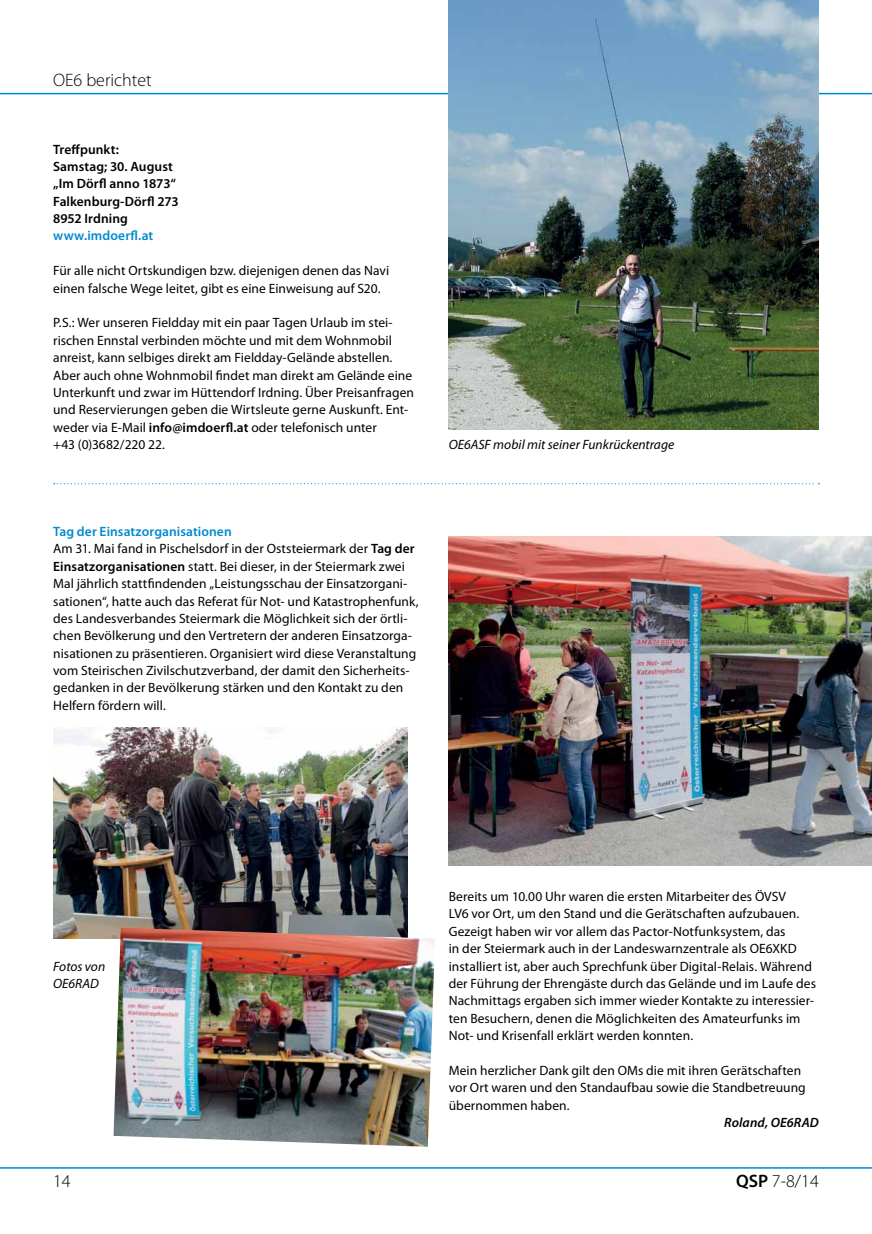
<style>
.page{position:relative;width:872px;height:1234px;background:#fff}
.page>*{position:absolute;margin:0;border:0;box-sizing:border-box;transform-origin:0 0}
.t1{font:300 18px "Myriad Pro";color:#000}
.t2{font:13.5px/17.4px "Myriad Pro";letter-spacing:.005em;color:#000}
.t3{font:600 13.5px/17.4px "Myriad Pro";letter-spacing:.005em;color:#000}
.t4{font:italic 13.5px/17.4px "Myriad Pro";color:#000}
.t5{font:600 13.5px "Myriad Pro";letter-spacing:.01em;color:#0089cf}
.t6{font:italic 600 13.5px "Myriad Pro";letter-spacing:.005em;color:#000}
.s1{font-weight:600}
.s2{font-weight:600;color:#0089cf}
</style>
<div class="page">
<hr style="left:0;top:93px;width:872px;height:1px;background:#0089cf">
<hr style="left:0;top:1166px;width:872px;height:2px;background:#0089cf">
<img style="left:449px;top:0;width:370px;height:430px">
<img style="left:449px;top:536px;width:423px;height:329px">
<img style="left:53px;top:727px;width:354px;height:211px">
<img style="left:113px;top:927px;width:322px;height:219px">
<svg style="left:54px;top:483px;width:765px;height:1px"></svg>
<hr style="left:871px;top:727px;width:1px;height:52px;background:#636466">
<h1 class="t1" style="left:53px;top:69px;width:100px">OE6 berichtet</h1>
<p class="t3" style="left:53px;top:140px;width:127px">Treffpunkt:<br>Samstag; 30. August „Im Dörfl anno 1873“<br>Falkenburg-Dörfl 273<br>8952 Irdning</p>
<p class="t5" style="left:53px;top:227px;width:102px">www.imdoerfl.at</p>
<p class="t2" style="left:53px;top:262px;width:337px">Für alle nicht Ortskundigen bzw. diejenigen denen das Navi einen falsche Wege leitet, gibt es eine Einweisung auf S20.</p>
<p class="t2" style="left:53px;top:314px;width:362px">P.S.: Wer unseren Fieldday mit ein paar Tagen Urlaub im stei&shy;rischen Ennstal verbinden möchte und mit dem Wohnmobil anreist, kann selbiges direkt am Fieldday-Gelände abstellen.<br>Aber auch ohne Wohnmobil findet man direkt am Gelände eine Unterkunft und zwar im Hüttendorf Irdning. Über Preisanfragen und Reservierungen geben die Wirtsleute gerne Auskunft. Ent&shy;weder via E-Mail <span class="s1">info@imdoerfl.at</span> oder telefonisch unter<br>+43 (0)3682/220 22.</p>
<p class="t2" style="left:53px;top:522px;width:367px"><span class="s2">Tag der Einsatzorganisationen<br></span>Am 31. Mai fand in Pischelsdorf in der Oststeiermark der <span class="s1">Tag der Einsatzorganisationen</span> statt. Bei dieser, in der Steiermark zwei Mal jährlich stattfindenden „Leistungsschau der Einsatzorgani&shy;sationen“, hatte auch das Referat für Not- und Katastrophenfunk, des Landesverbandes Steiermark die Möglichkeit sich der örtli&shy;chen Bevölkerung und den Vertretern der anderen Einsatzorga&shy;nisationen zu präsentieren. Organisiert wird diese Veranstaltung vom Steirischen Zivilschutzverband, der damit den Sicherheits&shy;gedanken in der Bevölkerung stärken und den Kontakt zu den Helfern fördern will.</p>
<p class="t4" style="left:449px;top:435px;width:227px">OE6ASF mobil mit seiner Funkrückentrage</p>
<p class="t4" style="left:53px;top:956px;width:54px">Fotos von<br>OE6RAD</p>
<p class="t2" style="left:449px;top:887px;width:369px">Bereits um 10.00 Uhr waren die ersten Mitarbeiter des ÖVSV<br>LV6 vor Ort, um den Stand und die Gerätschaften aufzubauen.<br>Gezeigt haben wir vor allem das Pactor-Notfunksystem, das<br>in der Steiermark auch in der Landeswarnzentrale als OE6XKD installiert ist, aber auch Sprechfunk über Digital-Relais. Während der Führung der Ehrengäste durch das Gelände und im Laufe des Nachmittags ergaben sich immer wieder Kontakte zu interessier&shy;ten Besuchern, denen die Möglichkeiten des Amateurfunks im Not- und Krisenfall erklärt werden konnten.</p>
<p class="t2" style="left:449px;top:1061px;width:358px">Mein herzlicher Dank gilt den OMs die mit ihren Gerätschaften vor Ort waren und den Standaufbau sowie die Standbetreuung übernommen haben.</p>
<p class="t6" style="left:724px;top:1113px;width:96px">Roland, OE6RAD</p>
<h1 class="t1" style="left:53px;top:1169px;width:19px">14</h1>
<h1 class="t1" style="left:736px;top:1169px;width:84px"><span class="s1">QSP</span> 7-8/14</h1>
</div>
